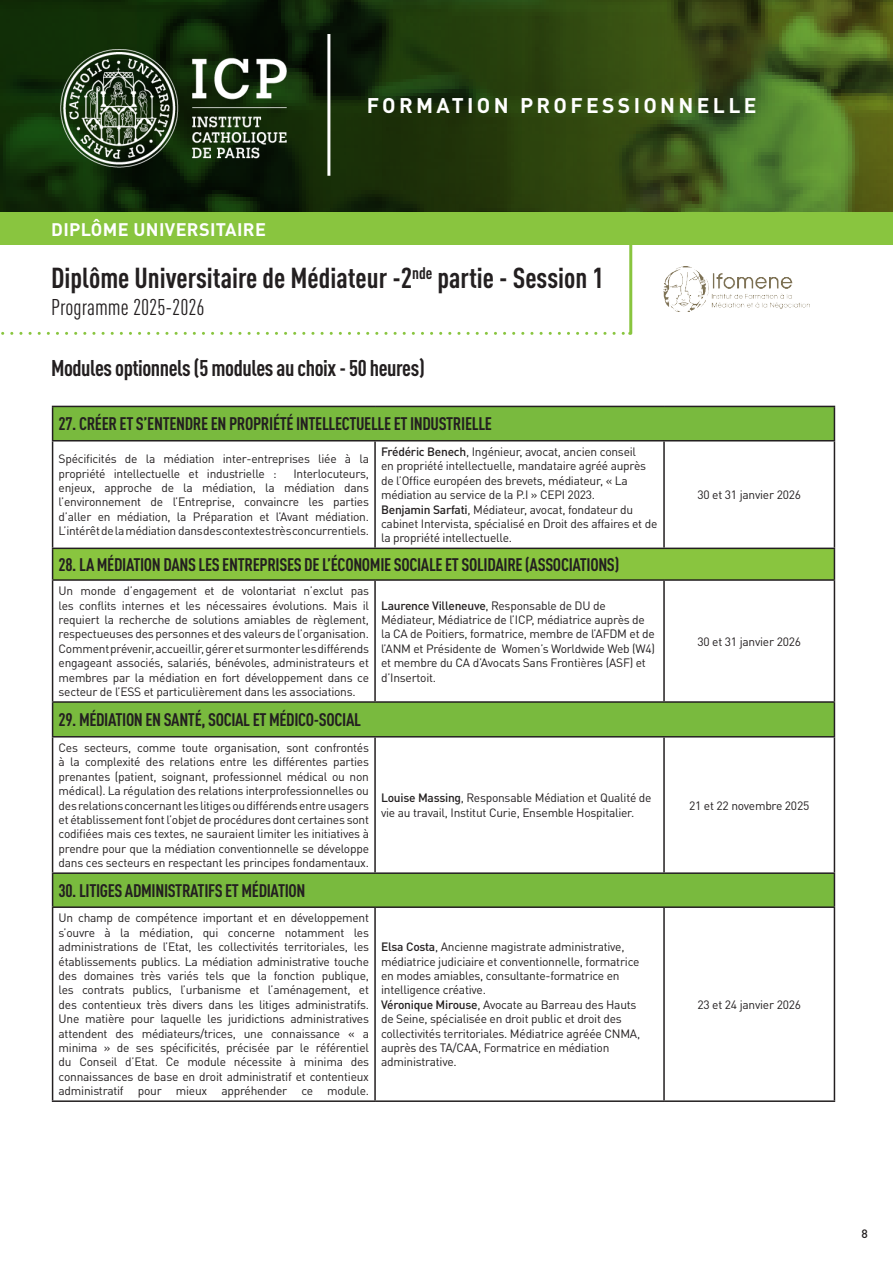
<style>
.page{position:relative;width:893px;height:1263px;background:#fff}
.page>*{position:absolute;margin:0;border:0;box-sizing:border-box;transform-origin:0 0}
.FC_titre_formation{font:700 condensed 28.5px "DINOT";color:#231f20}
.Les_Plus{font:700 condensed 22.5px "DINOT";letter-spacing:-.02em;color:#231f20}
.FC_titre_formation-2{font:condensed 22.5px "DINOT";color:#231f20}
.t1{font:700 21px "DINOT";letter-spacing:.16em;color:#fff}
.Les_Plus-2{font:700 condensed 18px "DINOT";letter-spacing:-.02em;color:#231f20}
.t2{font:700 18px "DINOT";letter-spacing:.02em;color:#fff}
.Les_Plus-3{font:12px/14.4px "DINOT";letter-spacing:-.02em;color:#231f20}
.Les_Plus-4{font:500 12px "DINOT";color:#231f20}
.s1{font-weight:500}
</style>
<div class="page">
<img style="left:0;top:0;width:893px;height:213px">
<div style="left:0;top:213px;width:893px;height:32px;background:#89c53f"></div>
<img style="left:61px;top:50px;width:225px;height:117px">
<hr style="left:327px;top:34px;width:3px;height:142px;background:#fff">
<hr style="left:629px;top:219px;width:3px;height:114px;background:#89c53f">
<svg style="left:1px;top:332px;width:630px;height:3px"></svg>
<img style="left:663px;top:266px;width:147px;height:46px">
<svg style="left:53px;top:407px;width:781px;height:499px"></svg>
<div style="left:53px;top:548px;width:781px;height:32px;background:#89c53f"></div>
<hr style="left:52px;top:406px;width:323px;height:1px;background:#231f20">
<hr style="left:52px;top:407px;width:1px;height:33px;background:#231f20">
<hr style="left:375px;top:406px;width:289px;height:1px;background:#231f20">
<hr style="left:664px;top:406px;width:171px;height:1px;background:#231f20">
<hr style="left:834px;top:407px;width:1px;height:33px;background:#231f20">
<hr style="left:52px;top:440px;width:323px;height:1px;background:#231f20">
<hr style="left:52px;top:441px;width:1px;height:107px;background:#231f20">
<hr style="left:375px;top:440px;width:289px;height:1px;background:#231f20">
<hr style="left:374px;top:441px;width:2px;height:107px;background:#231f20">
<hr style="left:664px;top:440px;width:171px;height:1px;background:#231f20">
<hr style="left:663px;top:441px;width:2px;height:107px;background:#231f20">
<hr style="left:834px;top:441px;width:1px;height:107px;background:#231f20">
<hr style="left:52px;top:548px;width:323px;height:1px;background:#231f20">
<hr style="left:52px;top:549px;width:1px;height:30px;background:#231f20">
<hr style="left:375px;top:548px;width:289px;height:1px;background:#231f20">
<hr style="left:664px;top:548px;width:171px;height:1px;background:#231f20">
<hr style="left:834px;top:549px;width:1px;height:30px;background:#231f20">
<hr style="left:52px;top:579px;width:323px;height:2px;background:#231f20">
<hr style="left:52px;top:581px;width:1px;height:120px;background:#231f20">
<hr style="left:375px;top:579px;width:289px;height:2px;background:#231f20">
<hr style="left:374px;top:581px;width:2px;height:120px;background:#231f20">
<hr style="left:664px;top:579px;width:171px;height:2px;background:#231f20">
<hr style="left:663px;top:581px;width:2px;height:120px;background:#231f20">
<hr style="left:834px;top:581px;width:1px;height:120px;background:#231f20">
<hr style="left:52px;top:701px;width:323px;height:2px;background:#231f20">
<hr style="left:52px;top:703px;width:1px;height:33px;background:#231f20">
<hr style="left:375px;top:701px;width:289px;height:2px;background:#231f20">
<hr style="left:664px;top:701px;width:171px;height:2px;background:#231f20">
<hr style="left:834px;top:703px;width:1px;height:33px;background:#231f20">
<hr style="left:52px;top:736px;width:323px;height:1px;background:#231f20">
<hr style="left:52px;top:737px;width:1px;height:135px;background:#231f20">
<hr style="left:375px;top:736px;width:289px;height:1px;background:#231f20">
<hr style="left:374px;top:737px;width:2px;height:135px;background:#231f20">
<hr style="left:664px;top:736px;width:171px;height:1px;background:#231f20">
<hr style="left:663px;top:737px;width:2px;height:135px;background:#231f20">
<hr style="left:834px;top:737px;width:1px;height:135px;background:#231f20">
<hr style="left:52px;top:872px;width:323px;height:2px;background:#231f20">
<hr style="left:52px;top:874px;width:1px;height:32px;background:#231f20">
<hr style="left:375px;top:872px;width:289px;height:2px;background:#231f20">
<hr style="left:664px;top:872px;width:171px;height:2px;background:#231f20">
<hr style="left:834px;top:874px;width:1px;height:32px;background:#231f20">
<hr style="left:52px;top:906px;width:323px;height:2px;background:#231f20">
<hr style="left:52px;top:908px;width:1px;height:192px;background:#231f20">
<hr style="left:375px;top:906px;width:289px;height:2px;background:#231f20">
<hr style="left:374px;top:908px;width:2px;height:192px;background:#231f20">
<hr style="left:664px;top:906px;width:171px;height:2px;background:#231f20">
<hr style="left:663px;top:908px;width:2px;height:192px;background:#231f20">
<hr style="left:834px;top:908px;width:1px;height:192px;background:#231f20">
<hr style="left:52px;top:1100px;width:323px;height:2px;background:#231f20">
<hr style="left:375px;top:1100px;width:289px;height:2px;background:#231f20">
<hr style="left:664px;top:1100px;width:171px;height:2px;background:#231f20">
<p class="t2" style="left:51px;top:218px;width:216px">DIPLÔME UNIVERSITAIRE</p>
<p class="t1" style="left:367px;top:92px;width:391px">FORMATION PROFESSIONNELLE</p>
<p class="FC_titre_formation" style="left:51px;top:261px;width:554px">Diplôme Universitaire de Médiateur -2<sup>nde</sup> partie - Session 1</p>
<p class="FC_titre_formation-2" style="left:51px;top:294px;width:155px">Programme 2025-2026</p>
<p class="Les_Plus" style="left:51px;top:354px;width:375px">Modules optionnels (5 modules au choix - 50 heures)</p>
<p class="Les_Plus-2" style="left:59px;top:413px;width:435px">27. CRÉER ET S’ENTENDRE EN PROPRIÉTÉ INTELLECTUELLE ET INDUSTRIELLE</p>
<p class="Les_Plus-3" style="left:59px;top:451px;width:312px">Spécificités de la médiation inter-entreprises liée à la propriété intellectuelle et industrielle :</p>
<p class="Les_Plus-3" style="left:381px;top:444px;width:267px"><span class="s1">Frédéric Benech</span>, Ingénieur, avocat, ancien conseil en propriété intellectuelle, mandataire agréé auprès de l’Office européen des brevets, médiateur, « La médiation au service de la P.I » CEPI 2023.</p>
<p class="Les_Plus-3" style="left:381px;top:502px;width:278px"><span class="s1">Benjamin Sarfati</span>, Médiateur, avocat, fondateur du cabinet Intervista, spécialisé en Droit des affaires et de la propriété intellectuelle.</p>
<p class="Les_Plus-3" style="left:59px;top:466px;width:312px;text-align:justify;text-indent:235px">Interlocuteurs, enjeux, approche de la médiation, la médiation dans l’environnement de l’Entreprise, convaincre les parties d’aller en médiation, la Préparation et l’Avant médiation.</p>
<p class="Les_Plus-3" style="left:59px;top:523px;width:312px">L’intérêt de la médiation dans des contextes très concurrentiels.</p>
<p class="Les_Plus-2" style="left:59px;top:554px;width:562px">28. LA MÉDIATION DANS LES ENTREPRISES DE L’ÉCONOMIE SOCIALE ET SOLIDAIRE (ASSOCIATIONS)</p>
<p class="Les_Plus-3" style="left:59px;top:583px;width:312px;text-align:justify">Un monde d’engagement et de volontariat n’exclut pas les conflits internes et les nécessaires évolutions. Mais il requiert la recherche de solutions amiables de règlement, respectueuses des personnes et des valeurs de l’organisation.<br>Comment prévenir, accueillir, gérer et surmonter les différends engageant associés, salariés, bénévoles, administrateurs et membres par la médiation en fort développement dans ce secteur de l’ESS et particulièrement dans les associations.</p>
<p class="Les_Plus-3" style="left:381px;top:598px;width:276px"><span class="s1">Laurence Villeneuve</span>, Responsable de DU de Médiateur, Médiatrice de l’ICP, médiatrice auprès de la CA de Poitiers, formatrice, membre de l’AFDM et de l’ANM et Présidente de Women’s Worldwide Web (W4) et membre du CA d’Avocats Sans Frontières (ASF) et d’Insertoit.</p>
<p class="Les_Plus-3" style="left:697px;top:487px;width:105px">30 et 31 janvier 2026</p>
<p class="Les_Plus-3" style="left:697px;top:634px;width:105px">30 et 31 janvier 2026</p>
<p class="Les_Plus-2" style="left:59px;top:709px;width:304px">29. MÉDIATION EN SANTÉ, SOCIAL ET MÉDICO-SOCIAL</p>
<p class="Les_Plus-3" style="left:59px;top:740px;width:312px;text-align:justify">Ces secteurs, comme toute organisation, sont confrontés à la complexité des relations entre les différentes parties prenantes (patient, soignant, professionnel médical ou non médical). La régulation des relations interprofessionnelles ou des relations concernant les litiges ou différends entre usagers et établissement font l’objet de procédures dont certaines sont codifiées mais ces textes, ne sauraient limiter les initiatives à prendre pour que la médiation conventionnelle se développe dans ces secteurs en respectant les principes fondamentaux.</p>
<p class="Les_Plus-2" style="left:59px;top:880px;width:248px">30. LITIGES ADMINISTRATIFS ET MÉDIATION</p>
<p class="Les_Plus-3" style="left:59px;top:911px;width:312px;text-align:justify">Un champ de compétence important et en développement s’ouvre à la médiation, qui concerne notamment les administrations de l’Etat, les collectivités territoriales, les établissements publics. La médiation administrative touche des domaines très variés tels que la fonction publique, les contrats publics, l’urbanisme et l’aménagement, et des contentieux très divers dans les litiges administratifs.<br>Une matière pour laquelle les juridictions administratives attendent des médiateurs/trices, une connaissance « a minima » de ses spécificités, précisée par le référentiel du Conseil d’Etat. Ce module nécessite à minima des connaissances de base en droit administratif et contentieux administratif pour mieux appréhender ce module.</p>
<p class="Les_Plus-3" style="left:381px;top:791px;width:272px"><span class="s1">Louise Massing</span>, Responsable Médiation et Qualité de vie au travail, Institut Curie, Ensemble Hospitalier.</p>
<p class="Les_Plus-3" style="left:689px;top:798px;width:122px">21 et 22 novembre 2025</p>
<p class="Les_Plus-3" style="left:381px;top:939px;width:260px"><span class="s1">Elsa Costa</span>, Ancienne magistrate administrative, médiatrice judiciaire et conventionnelle, formatrice en modes amiables, consultante-formatrice en intelligence créative.</p>
<p class="Les_Plus-3" style="left:381px;top:997px;width:261px"><span class="s1">Véronique Mirouse</span>, Avocate au Barreau des Hauts de Seine, spécialisée en droit public et droit des collectivités territoriales. Médiatrice agréée CNMA, auprès des TA/CAA, Formatrice en médiation administrative.</p>
<p class="Les_Plus-3" style="left:697px;top:997px;width:105px">23 et 24 janvier 2026</p>
<p class="Les_Plus-4" style="left:862px;top:1226px;width:8px">8</p>
</div>
